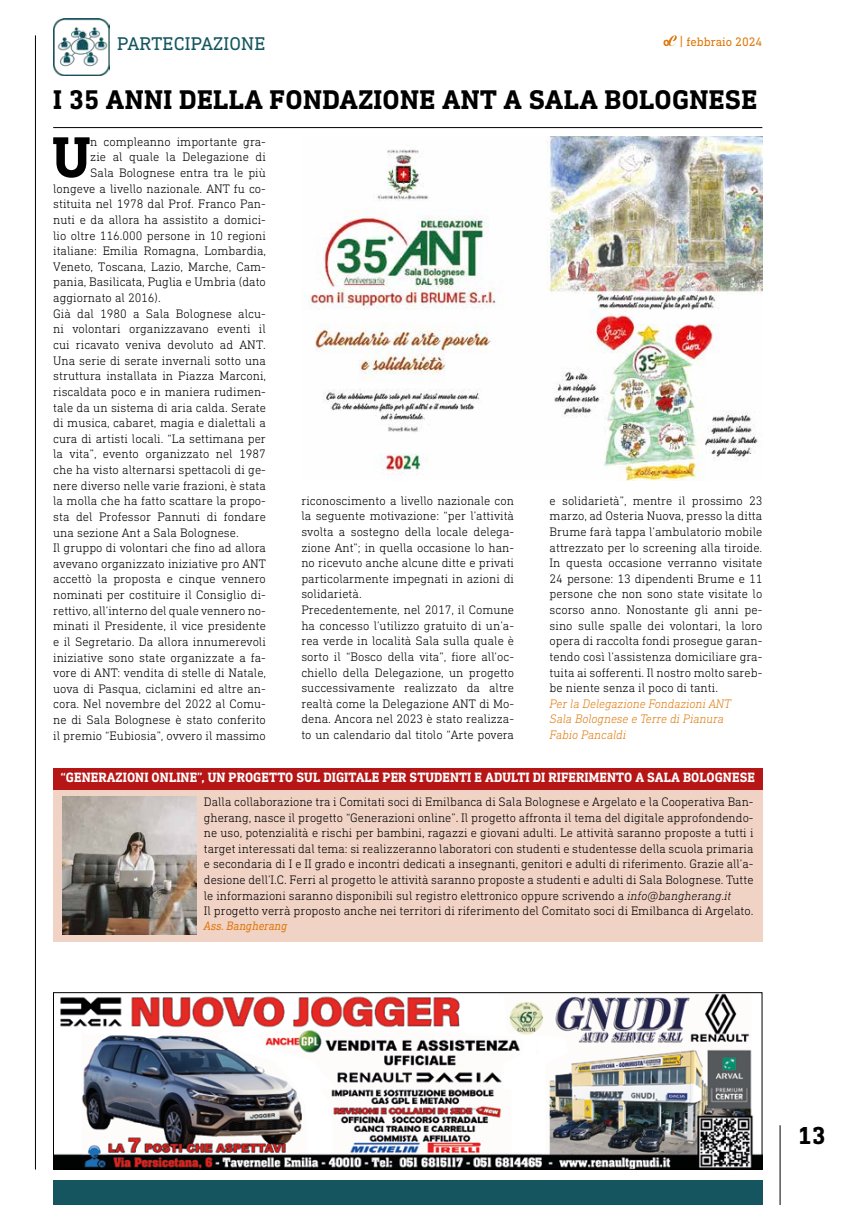
<style>
.page{position:relative;width:851px;height:1205px;background:#fff}
.page>*{position:absolute;margin:0;border:0;box-sizing:border-box;transform-origin:0 0}
.t1{font:700 58.5px "DIN Next Slab Pro";color:#000}
.t2{font:700 27.5px "DIN Next Slab Pro";letter-spacing:.01em;color:#000}
.t3{font:700 25px "DIN Next Slab Pro";color:#000}
.t4{font:18.75px "DIN Next Slab Pro";letter-spacing:.01em;color:#14555f}
.t5{font:700 13.75px "DIN Next Slab Pro";letter-spacing:.005em;color:#fff;scale:.95 1}
.t6{font:300 12.5px/15.6px "DIN Next Slab Pro";color:#000}
.t7{font:italic 300 12.5px/15.6px "DIN Next Slab Pro";letter-spacing:-.005em;color:#df7a0e}
.t8{font:italic 12.5px "DIN Next Slab Pro";letter-spacing:-.005em;color:#df7a0e;scale:.94 1}
.t9{font:12.5px "DIN Next Slab Pro";color:#df7a0e}
.s1{font-size:13.75px}
.s2{font-style:italic}
</style>
<div class="page">
<hr style="left:779px;top:1125px;width:1px;height:80px;background:#000">
<div style="left:53px;top:1180px;width:709px;height:25px;background:#14555f"></div>
<hr style="left:35px;top:35px;width:1px;height:1134px;background:#000">
<img style="left:53px;top:19px;width:57px;height:56px">
<hr style="left:53px;top:127px;width:709px;height:1px;background:#000">
<svg style="left:663px;top:35px;width:13px;height:11px"></svg>
<img style="left:55px;top:994px;width:705px;height:173px">
<div style="left:53px;top:992px;width:709px;height:177px;border:1px solid #000"></div>
<div style="left:53px;top:789px;width:709px;height:153px;background:#f1d3c6"></div>
<div style="left:53px;top:768px;width:709px;height:21px;background:#b61615"></div>
<img style="left:301px;top:136px;width:461px;height:344px">
<img style="left:62px;top:796px;width:135px;height:139px">
<h3 class="t4" style="left:117px;top:32px;width:150px">PARTECIPAZIONE</h3>
<p class="t9" style="left:679px;top:34px;width:84px"><span class="s1">|</span> febbraio 2024</p>
<h2 class="t2" style="left:53px;top:84px;width:705px">I 35 ANNI DELLA FONDAZIONE ANT A SALA BOLOGNESE</h2>
<h1 class="t1" style="left:52px;top:123px;width:40px">U</h1>
<p class="t6" style="left:90px;top:134px;width:177px">n compleanno importante gra-</p>
<p class="t6" style="left:90px;top:149px;width:177px">zie al quale la Delegazione di</p>
<p class="t6" style="left:90px;top:165px;width:177px">Sala Bolognese entra tra le più</p>
<p class="t6" style="left:53px;top:180px;width:214px">longeve a livello nazionale. ANT fu co-</p>
<p class="t6" style="left:53px;top:196px;width:214px">stituita nel 1978 dal Prof. Franco Pan-</p>
<p class="t6" style="left:53px;top:212px;width:214px">nuti e da allora ha assistito a domici-</p>
<p class="t6" style="left:53px;top:227px;width:214px">lio oltre 116.000 persone in 10 regioni</p>
<p class="t6" style="left:53px;top:243px;width:214px">italiane: Emilia Romagna, Lombardia,</p>
<p class="t6" style="left:53px;top:259px;width:214px">Veneto, Toscana, Lazio, Marche, Cam-</p>
<p class="t6" style="left:53px;top:274px;width:214px">pania, Basilicata, Puglia e Umbria (dato</p>
<p class="t6" style="left:53px;top:290px;width:109px">aggiornato al 2016).</p>
<p class="t6" style="left:53px;top:305px;width:214px">Già dal 1980 a Sala Bolognese alcu-</p>
<p class="t6" style="left:53px;top:321px;width:214px">ni volontari organizzavano eventi il</p>
<p class="t6" style="left:53px;top:337px;width:214px">cui ricavato veniva devoluto ad ANT.</p>
<p class="t6" style="left:53px;top:352px;width:214px">Una serie di serate invernali sotto una</p>
<p class="t6" style="left:53px;top:368px;width:214px">struttura installata in Piazza Marconi,</p>
<p class="t6" style="left:53px;top:384px;width:214px">riscaldata poco e in maniera rudimen-</p>
<p class="t6" style="left:53px;top:399px;width:214px">tale da un sistema di aria calda. Serate</p>
<p class="t6" style="left:53px;top:415px;width:214px">di musica, cabaret, magia e dialettali a</p>
<p class="t6" style="left:53px;top:430px;width:214px">cura di artisti locali. “La settimana per</p>
<p class="t6" style="left:53px;top:446px;width:214px">la vita”, evento organizzato nel 1987</p>
<p class="t6" style="left:53px;top:462px;width:214px">che ha visto alternarsi spettacoli di ge-</p>
<p class="t6" style="left:53px;top:477px;width:214px">nere diverso nelle varie frazioni, è stata</p>
<p class="t6" style="left:53px;top:493px;width:214px">la molla che ha fatto scattare la propo-</p>
<p class="t6" style="left:53px;top:509px;width:214px">sta del Professor Pannuti di fondare</p>
<p class="t6" style="left:53px;top:524px;width:187px">una sezione Ant a Sala Bolognese.</p>
<p class="t6" style="left:53px;top:540px;width:214px">Il gruppo di volontari che fino ad allora</p>
<p class="t6" style="left:53px;top:555px;width:214px">avevano organizzato iniziative pro ANT</p>
<p class="t6" style="left:53px;top:571px;width:214px">accettò la proposta e cinque vennero</p>
<p class="t6" style="left:53px;top:587px;width:214px">nominati per costituire il Consiglio di-</p>
<p class="t6" style="left:53px;top:602px;width:214px">rettivo, all’interno del quale vennero no-</p>
<p class="t6" style="left:53px;top:618px;width:214px">minati il Presidente, il vice presidente</p>
<p class="t6" style="left:53px;top:634px;width:214px">e il Segretario. Da allora innumerevoli</p>
<p class="t6" style="left:53px;top:649px;width:214px">iniziative sono state organizzate a fa-</p>
<p class="t6" style="left:53px;top:665px;width:214px">vore di ANT: vendita di stelle di Natale,</p>
<p class="t6" style="left:53px;top:680px;width:214px">uova di Pasqua, ciclamini ed altre an-</p>
<p class="t6" style="left:53px;top:696px;width:214px">cora. Nel novembre del 2022 al Comu-</p>
<p class="t6" style="left:53px;top:712px;width:214px">ne di Sala Bolognese è stato conferito</p>
<p class="t6" style="left:53px;top:727px;width:214px">il premio “Eubiosia”, ovvero il massimo</p>
<p class="t6" style="left:301px;top:492px;width:214px">riconoscimento a livello nazionale con la seguente motivazione: “per l’attività svolta a sostegno della locale delega&shy;zione Ant”; in quella occasione lo han&shy;no ricevuto anche alcune ditte e privati particolarmente impegnati in azioni di solidarietà.<br>Precedentemente, nel 2017, il Comune ha concesso l’utilizzo gratuito di un’a&shy;rea verde in località Sala sulla quale è sorto il “Bosco della vita”, fiore all’oc&shy;chiello della Delegazione, un progetto successivamente realizzato da altre realtà come la Delegazione ANT di Mo&shy;dena. Ancora nel 2023 è stato realizza&shy;to un calendario dal titolo “Arte povera</p>
<p class="t6" style="left:549px;top:492px;width:214px;text-align:justify">e solidarietà”, mentre il prossimo 23 marzo, ad Osteria Nuova, presso la ditta Brume farà tappa l’ambulatorio mobile attrezzato per lo screening alla tiroide.<br>In questa occasione verranno visitate 24 persone: 13 dipendenti Brume e 11 persone che non sono state visitate lo scorso anno. Nonostante gli anni pe&shy;sino sulle spalle dei volontari, la loro opera di raccolta fondi prosegue garan&shy;tendo così l’assistenza domiciliare gra&shy;tuita ai sofferenti. Il nostro molto sareb&shy;be niente senza il poco di tanti.</p>
<p class="t7" style="left:549px;top:695px;width:183px">Per la Delegazione Fondazioni ANT<br>Sala Bolognese e Terre di Pianura<br>Fabio Pancaldi</p>
<p class="t5" style="left:60px;top:769px;width:732px">“GENERAZIONI ONLINE”, UN PROGETTO SUL DIGITALE PER STUDENTI E ADULTI DI RIFERIMENTO A SALA BOLOGNESE</p>
<p class="t6" style="left:204px;top:794px;width:551px">Dalla collaborazione tra i Comitati soci di Emilbanca di Sala Bolognese e Argelato e la Cooperativa Ban&shy;gherang, nasce il progetto “Generazioni online”. Il progetto affronta il tema del digitale approfondendo&shy;ne uso, potenzialità e rischi per bambini, ragazzi e giovani adulti. Le attività saranno proposte a tutti i target interessati dal tema: si realizzeranno laboratori con studenti e studentesse della scuola primaria e secondaria di I e II grado e incontri dedicati a insegnanti, genitori e adulti di riferimento. Grazie all’a&shy;desione dell’I.C. Ferri al progetto le attività saranno proposte a studenti e adulti di Sala Bolognese. Tutte le informazioni saranno disponibili sul registro elettronico oppure scrivendo a <span class="s2">info@bangherang.it<br></span>Il progetto verrà proposto anche nei territori di riferimento del Comitato soci di Emilbanca di Argelato.</p>
<p class="t8" style="left:204px;top:919px;width:90px">Ass. Bangherang</p>
<h3 class="t3" style="left:797px;top:1121px;width:29px">13</h3>
</div>
